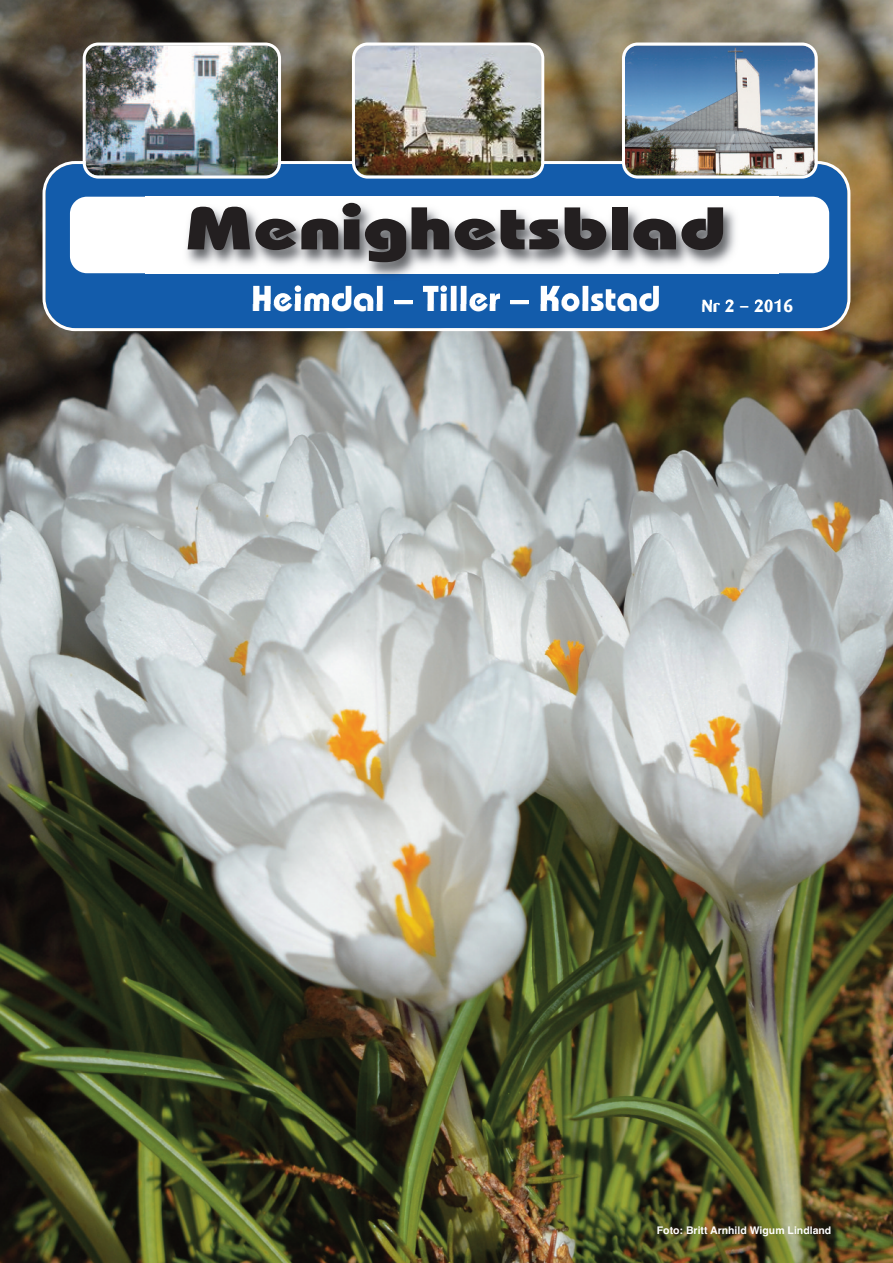
<style>
.page{position:relative;width:893px;height:1263px;background:#fff}
.page>*{position:absolute;margin:0;border:0;box-sizing:border-box;transform-origin:0 0}
.t1{font:800 60px "Bauhaus";color:#231f20;scale:1.3 1}
.t2{font:700 36px "Bauhaus";color:#fff}
.t3{font:700 10.5px "Helvetica";color:#fff}
.s1{font-family:"Barmeno";font-size:18px}
</style>
<div class="page">
<img style="left:0;top:0;width:893px;height:1263px">
<svg style="left:43px;top:161px;width:807px;height:170px;background:#2a6ab0"></svg>
<img style="left:352px;top:43px;width:192px;height:136px">
<img style="left:622px;top:43px;width:196px;height:136px">
<div style="left:70px;top:197px;width:759px;height:76px;background:#fff;border-radius:17px"></div>
<img style="left:145px;top:194px;width:633px;height:109px">
<img style="left:702px;top:299px;width:32px;height:4px">
<img style="left:755px;top:299px;width:23px;height:4px">
<img style="left:253px;top:285px;width:130px;height:18px">
<img style="left:395px;top:300px;width:18px;height:3px">
<img style="left:423px;top:285px;width:77px;height:18px">
<img style="left:510px;top:300px;width:18px;height:3px">
<img style="left:541px;top:286px;width:118px;height:17px">
<img style="left:83px;top:43px;width:198px;height:136px">
<h1 class="t1" style="left:185px;top:207px;width:418px">Menighetsblad</h1>
<p class="t2" style="left:251px;top:286px;width:544px">Heimdal – Tiller – Kolstad <span class="s1">Nr 2 – 2016</span></p>
<p class="t3" style="left:657px;top:1224px;width:176px">Foto: Britt Arnhild Wigum Lindland</p>
</div>
